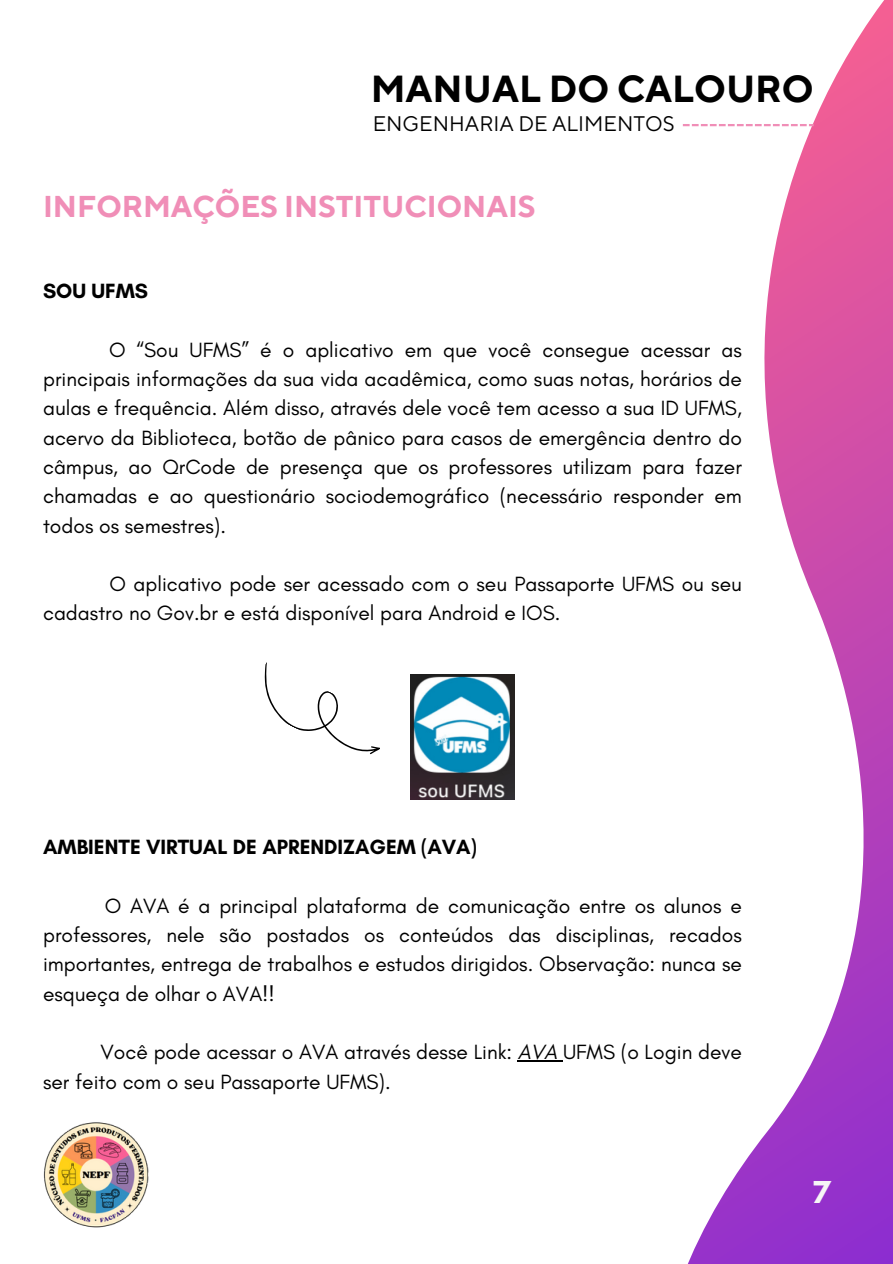
<style>
.page{position:relative;width:893px;height:1264px;background:#fff}
.page>*{position:absolute;margin:0;border:0;box-sizing:border-box;transform-origin:0 0}
.t1{font:700 37.5px "TT Norms Pro";color:#000}
.t2{font:700 32.4px "Glacial Indifference";color:#f6f6f6}
.t3{font:700 30px "TT Norms Pro";color:#f08eb7}
.t4{font:21px/29.2px "Glacial Indifference";color:#000;text-align:justify}
.t5{font:700 21px "Glacial Indifference";color:#000}
.t6{font:21px "TT Norms Pro";color:#000}
.s1{font-style:italic}
</style>
<div class="page">
<svg style="left:481px;top:0;width:411px;height:1263px"></svg>
<svg style="left:682px;top:124px;width:131px;height:2px"></svg>
<img style="left:43px;top:1120px;width:108px;height:107px;border-radius:50%">
<hr style="left:518px;top:1060px;width:45px;height:1px;background:#000">
<img style="left:411px;top:675px;width:103px;height:124px">
<svg style="left:264px;top:662px;width:116px;height:93px"></svg>
<h1 class="t1" style="left:371px;top:66px;width:444px">MANUAL DO CALOURO</h1>
<p class="t6" style="left:373px;top:111px;width:303px">ENGENHARIA DE ALIMENTOS</p>
<h3 class="t3" style="left:43px;top:188px;width:494px">INFORMAÇÕES INSTITUCIONAIS</h3>
<p class="t5" style="left:43px;top:278px;width:106px">SOU UFMS</p>
<p class="t4" style="left:43px;top:335px;width:700px;text-indent:66px">O “Sou UFMS” é o aplicativo em que você consegue acessar as principais informações da sua vida acadêmica, como suas notas, horários de aulas e frequência. Além disso, através dele você tem acesso a sua ID UFMS, acervo da Biblioteca, botão de pânico para casos de emergência dentro do câmpus, ao QrCode de presença que os professores utilizam para fazer chamadas e ao questionário sociodemográfico (necessário responder em todos os semestres).</p>
<p class="t4" style="left:43px;top:569px;width:700px;text-indent:66px">O aplicativo pode ser acessado com o seu Passaporte UFMS ou seu cadastro no Gov.br e está disponível para Android e IOS.</p>
<p class="t5" style="left:43px;top:834px;width:435px">AMBIENTE VIRTUAL DE APRENDIZAGEM (AVA)</p>
<p class="t4" style="left:43px;top:891px;width:700px;text-indent:62px">O AVA é a principal plataforma de comunicação entre os alunos e professores, nele são postados os conteúdos das disciplinas, recados importantes, entrega de trabalhos e estudos dirigidos. Observação: nunca se esqueça de olhar o AVA!!</p>
<p class="t4" style="left:43px;top:1037px;width:700px;text-indent:57px">Você pode acessar o AVA através desse Link: <span class="s1">AVA</span> UFMS (o Login deve ser feito com o seu Passaporte UFMS).</p>
<h2 class="t2" style="left:813px;top:1171px;width:19px">7</h2>
</div>
